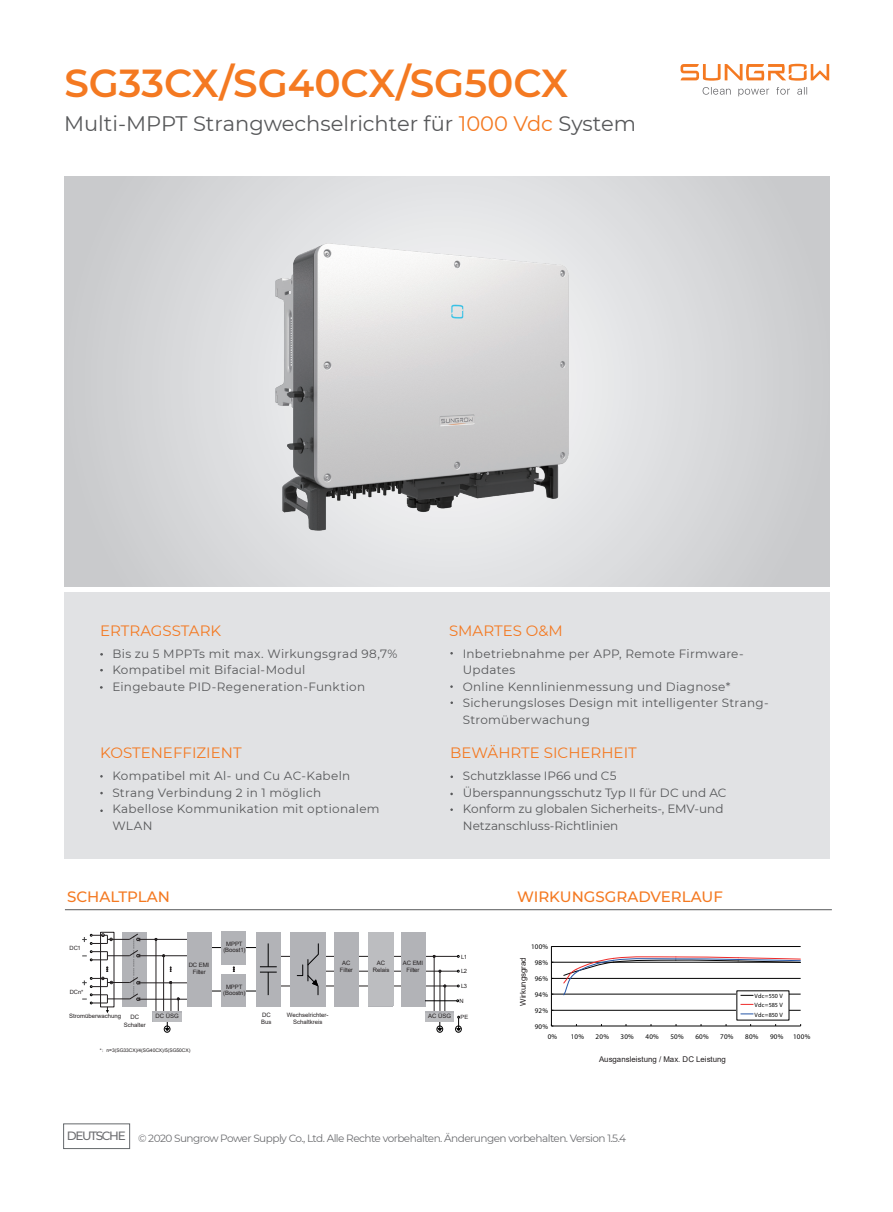
<style>
.page{position:relative;width:893px;height:1212px;background:#fff}
.page>*{position:absolute;margin:0;border:0;box-sizing:border-box;transform-origin:0 0}
.t1{font:600 39px "Montserrat";color:#f47921}
.t2{font:21px "Montserrat";color:#57585a}
.t3{font:15px "Montserrat";color:#f47921}
.t4{font:500 15px "Montserrat";color:#f47921}
.t5{font:12px/16.5px "Montserrat";letter-spacing:.02em;color:#57585a}
.t6{font:12px/16.5px "Montserrat";letter-spacing:-.005em;color:#57585a}
.t7{font:10.5px "Montserrat";letter-spacing:-.05em;color:#6c6d70}
.t8{font:7.8px "Arial";color:#231f20}
.t9{font:800 7.2px "Helvetica Neue LT Std";letter-spacing:.035em;color:#030303}
.t10{font:800 7.05px "Helvetica Neue LT Std";color:#030303}
.t11{font:800 6.15px/9.1px "Helvetica Neue LT Std";letter-spacing:.02em;color:#030303;text-align:justify}
.t12{font:6.15px/9.3px "Sim Sun";color:#030303}
.t13{font:6px/7.2px "Arial";color:#231f20;text-align:center}
.t14{font:300 6px "Adobe Song Std";color:#000001}
.t15{font:5.85px "Arial";letter-spacing:-.045em;color:#231f20}
.t16{font:4.95px "Arial";letter-spacing:-.005em;color:#231f20}
.s1{color:#f47921}
.s2{font-family:"Adobe Song Std";font-weight:300}
</style>
<div class="page">
<div style="left:63px;top:1124px;width:67px;height:25px;background:#fff;border:1px solid #65696c"></div>
<svg style="left:680px;top:64px;width:149px;height:17px"></svg>
<svg style="left:703px;top:87px;width:28px;height:8px"></svg>
<svg style="left:738px;top:89px;width:31px;height:7px"></svg>
<svg style="left:797px;top:87px;width:10px;height:8px"></svg>
<svg style="left:776px;top:87px;width:14px;height:8px"></svg>
<div style="left:122px;top:932px;width:25px;height:75px;background:#b2b3b7"></div>
<hr style="left:200px;top:991px;width:69px;height:1px;background:#000001">
<hr style="left:140px;top:999px;width:66px;height:1px;background:#231f20">
<hr style="left:140px;top:982px;width:57px;height:1px;background:#231f20">
<hr style="left:200px;top:947px;width:69px;height:1px;background:#000001">
<hr style="left:322px;top:971px;width:135px;height:1px;background:#231f20">
<div style="left:455px;top:1025px;width:7px;height:7px;border:1px solid #000001;border-radius:50%"></div>
<svg style="left:457px;top:1016px;width:3px;height:15px"></svg>
<hr style="left:440px;top:971px;width:1px;height:42px;background:#231f20">
<div style="left:437px;top:1025px;width:6px;height:7px;border:1px solid #000001;border-radius:50%"></div>
<hr style="left:434px;top:957px;width:1px;height:54px;background:#231f20">
<div style="left:426px;top:1011px;width:28px;height:10px;background:#b2b3b7"></div>
<svg style="left:438px;top:985px;width:8px;height:46px"></svg>
<hr style="left:140px;top:955px;width:66px;height:1px;background:#231f20">
<hr style="left:268px;top:956px;width:189px;height:1px;background:#231f20">
<hr style="left:272px;top:986px;width:185px;height:1px;background:#231f20">
<div style="left:334px;top:932px;width:25px;height:75px;background:#b2b3b7"></div>
<div style="left:368px;top:932px;width:24px;height:75px;background:#b2b3b7"></div>
<div style="left:401px;top:932px;width:25px;height:75px;background:#b2b3b7"></div>
<div style="left:290px;top:932px;width:36px;height:75px;background:#b2b3b7"></div>
<svg style="left:297px;top:943px;width:22px;height:52px"></svg>
<hr style="left:140px;top:939px;width:57px;height:1px;background:#231f20">
<div style="left:256px;top:932px;width:25px;height:75px;background:#b2b3b7"></div>
<svg style="left:260px;top:943px;width:17px;height:52px"></svg>
<div style="left:100px;top:932px;width:14px;height:75px;border:1px dashed #231f20"></div>
<div style="left:187px;top:932px;width:24px;height:75px;background:#b2b3b7"></div>
<div style="left:221px;top:932px;width:25px;height:33px;background:#b2b3b7"></div>
<div style="left:221px;top:974px;width:25px;height:33px;background:#b2b3b7"></div>
<hr style="left:425px;top:1000px;width:32px;height:1px;background:#000001">
<hr style="left:156px;top:939px;width:1px;height:74px;background:#231f20">
<svg style="left:177px;top:997px;width:3px;height:14px"></svg>
<hr style="left:171px;top:981px;width:1px;height:35px;background:#231f20">
<hr style="left:163px;top:955px;width:1px;height:64px;background:#231f20">
<div style="left:164px;top:1025px;width:6px;height:7px;border:1px solid #000001;border-radius:50%"></div>
<svg style="left:165px;top:1022px;width:4px;height:9px"></svg>
<div style="left:153px;top:1011px;width:29px;height:10px;background:#b2b3b7"></div>
<svg style="left:170px;top:966px;width:2px;height:6px"></svg>
<svg style="left:82px;top:933px;width:58px;height:28px"></svg>
<svg style="left:82px;top:967px;width:58px;height:46px"></svg>
<hr style="left:551px;top:1010px;width:250px;height:1px;background:#030303">
<hr style="left:551px;top:994px;width:250px;height:1px;background:#030303">
<hr style="left:551px;top:978px;width:250px;height:1px;background:#030303">
<hr style="left:551px;top:962px;width:250px;height:1px;background:#030303">
<hr style="left:551px;top:946px;width:250px;height:1px;background:#030303">
<hr style="left:551px;top:946px;width:1px;height:80px;background:#030303">
<hr style="left:551px;top:1026px;width:250px;height:1px;background:#030303">
<div style="left:737px;top:991px;width:52px;height:29px;background:#fff"></div>
<svg style="left:741px;top:1004px;width:12px;height:1px"></svg>
<svg style="left:741px;top:1013px;width:12px;height:1px"></svg>
<svg style="left:562px;top:956px;width:239px;height:40px"></svg>
<div style="left:65px;top:592px;width:765px;height:266px;background:#e1e2e4"></div>
<svg style="left:65px;top:177px;width:765px;height:410px;background:#d6d7d9"></svg>
<hr style="left:65px;top:909px;width:767px;height:1px;background:#57585a">
<img style="left:260px;top:229px;width:335px;height:320px">
<div style="left:153px;top:1013px;width:28px;height:9px;background:#bcbdc0"></div>
<div style="left:368px;top:933px;width:26px;height:73px;background:#bcbdc0"></div>
<div style="left:425px;top:1013px;width:29px;height:9px;background:#bcbdc0"></div>
<h1 class="t1" style="left:64px;top:56px;width:505px">SG33CX/SG40CX/SG50CX</h1>
<h2 class="t2" style="left:64px;top:109px;width:573px">Multi-MPPT Strangwechselrichter für <span class="s1">1000 Vdc</span> System</h2>
<p class="t3" style="left:100px;top:620px;width:123px">ERTRAGSSTARK</p>
<p class="t3" style="left:449px;top:620px;width:115px">SMARTES O&amp;M</p>
<p class="t5" style="left:112px;top:645px;width:287px">Bis zu 5 MPPTs mit max. Wirkungsgrad 98,7%<br>Kompatibel mit Bifacial-Modul<br>Eingebaute PID-Regeneration-Funktion</p>
<p class="t5" style="left:463px;top:645px;width:307px">Inbetriebnahme per APP, Remote Firmware-<br>Updates<br>Online Kennlinienmessung und Diagnose*<br>Sicherungsloses Design mit intelligenter Strang-<br>Stromüberwachung</p>
<p class="t3" style="left:100px;top:743px;width:143px">KOSTENEFFIZIENT</p>
<p class="t3" style="left:450px;top:743px;width:188px">BEWÄHRTE SICHERHEIT</p>
<p class="t5" style="left:112px;top:767px;width:269px">Kompatibel mit Al- und Cu AC-Kabeln<br>Strang Verbindung 2 in 1 möglich<br>Kabellose Kommunikation mit optionalem<br>WLAN</p>
<p class="t6" style="left:463px;top:767px;width:265px">Schutzklasse IP66 und C5<br>Überspannungsschutz Typ II für DC und AC Konform zu globalen Sicherheits-, EMV-und Netzanschluss-Richtlinien</p>
<p class="t4" style="left:67px;top:886px;width:104px">SCHALTPLAN</p>
<p class="t4" style="left:517px;top:886px;width:207px">WIRKUNGSGRADVERLAUF</p>
<p class="t15" style="left:69px;top:944px;width:13px">DC1</p>
<p class="t15" style="left:70px;top:988px;width:15px">DCn*</p>
<p class="t14" style="left:130px;top:996px;width:62px;rotate:-90deg">---------------------------</p>
<p class="t13" style="left:189px;top:961px;width:22px">DC EMI<br>Filter</p>
<p class="t13" style="left:223px;top:941px;width:24px;line-height:5.7px">MPPT (Boost1)</p>
<p class="t13" style="left:223px;top:984px;width:24px;line-height:5.7px">MPPT (Boostn)</p>
<p class="t13" style="left:340px;top:959px;width:14px">AC<br>Filter</p>
<p class="t13" style="left:371px;top:959px;width:19px">AC<br>Relays</p>
<p class="t13" style="left:403px;top:959px;width:22px">AC EMI<br>Filter</p>
<p class="t13" style="left:373px;top:959px;width:18px">AC<br>Relais</p>
<p class="t15" style="left:461px;top:953px;width:7px">L1</p>
<p class="t15" style="left:461px;top:967px;width:7px">L2</p>
<p class="t15" style="left:461px;top:982px;width:7px">L3</p>
<p class="t15" style="left:460px;top:997px;width:6px">N</p>
<p class="t9" style="left:531px;top:942px;width:19px">100%</p>
<p class="t8" style="left:518px;top:1006px;width:50px;rotate:-90deg">Wirkungsgrad</p>
<p class="t9" style="left:535px;top:958px;width:15px">98%</p>
<p class="t10" style="left:519px;top:1001px;width:30px;rotate:-90deg">E ciency</p>
<p class="t9" style="left:535px;top:974px;width:15px">96%</p>
<p class="t9" style="left:535px;top:990px;width:15px">94%</p>
<p class="t13" style="left:69px;top:1012px;width:54px">Stromüberwachung</p>
<p class="t13" style="left:124px;top:1013px;width:24px">DC<br>Schalter</p>
<p class="t13" style="left:155px;top:1012px;width:25px">DC ÜSG</p>
<p class="t13" style="left:261px;top:1011px;width:12px;text-align:left">DC<br>Bus</p>
<p class="t13" style="left:287px;top:1011px;width:43px">Wechselrichter-<br>Schaltkreis</p>
<p class="t13" style="left:428px;top:1012px;width:25px">AC ÜSG</p>
<p class="t13" style="left:287px;top:1012px;width:40px">Inverter Circuit</p>
<p class="t13" style="left:429px;top:1013px;width:23px">AC SPD</p>
<p class="t13" style="left:295px;top:1019px;width:24px">(DC/AC)</p>
<p class="t13" style="left:97px;top:1014px;width:21px">Current</p>
<p class="t13" style="left:156px;top:1013px;width:24px">DC SPD</p>
<p class="t13" style="left:258px;top:1012px;width:22px">DC Bus</p>
<p class="t13" style="left:125px;top:1014px;width:19px">DC<br>Switch</p>
<p class="t15" style="left:461px;top:1013px;width:9px">PE</p>
<p class="t9" style="left:535px;top:1006px;width:15px">92%</p>
<p class="t9" style="left:535px;top:1022px;width:15px">90%</p>
<p class="t11" style="left:754px;top:992px;width:30px">Vdc=550 V Vdc=585 V Vdc=850 V</p>
<p class="t12" style="left:768px;top:991px;width:14px">50 V<br>58 V</p>
<p class="t16" style="left:100px;top:1047px;width:92px">*<span class="s2">：</span>n=3(SG33CX)/4(SG40CX)/5(SG50CX)</p>
<p class="t9" style="left:548px;top:1032px;width:11px">0%</p>
<p class="t9" style="left:571px;top:1032px;width:15px">10%</p>
<p class="t9" style="left:596px;top:1032px;width:15px">20%</p>
<p class="t9" style="left:621px;top:1032px;width:15px">30%</p>
<p class="t9" style="left:645px;top:1032px;width:15px">40%</p>
<p class="t9" style="left:670px;top:1032px;width:15px">50%</p>
<p class="t9" style="left:695px;top:1032px;width:15px">60%</p>
<p class="t9" style="left:720px;top:1032px;width:15px">70%</p>
<p class="t9" style="left:745px;top:1032px;width:15px">80%</p>
<p class="t9" style="left:770px;top:1032px;width:15px">90%</p>
<p class="t9" style="left:793px;top:1032px;width:19px">100%</p>
<p class="t8" style="left:599px;top:1054px;width:128px">Ausgansleistung / Max. DC Leistung</p>
<p class="t7" style="left:67px;top:1130px;width:561px"><sup>DEUTSCHE</sup> © 2020 Sungrow Power Supply Co., Ltd. Alle Rechte vorbehalten. Änderungen vorbehalten. Version 1.5.4</p>
</div>
